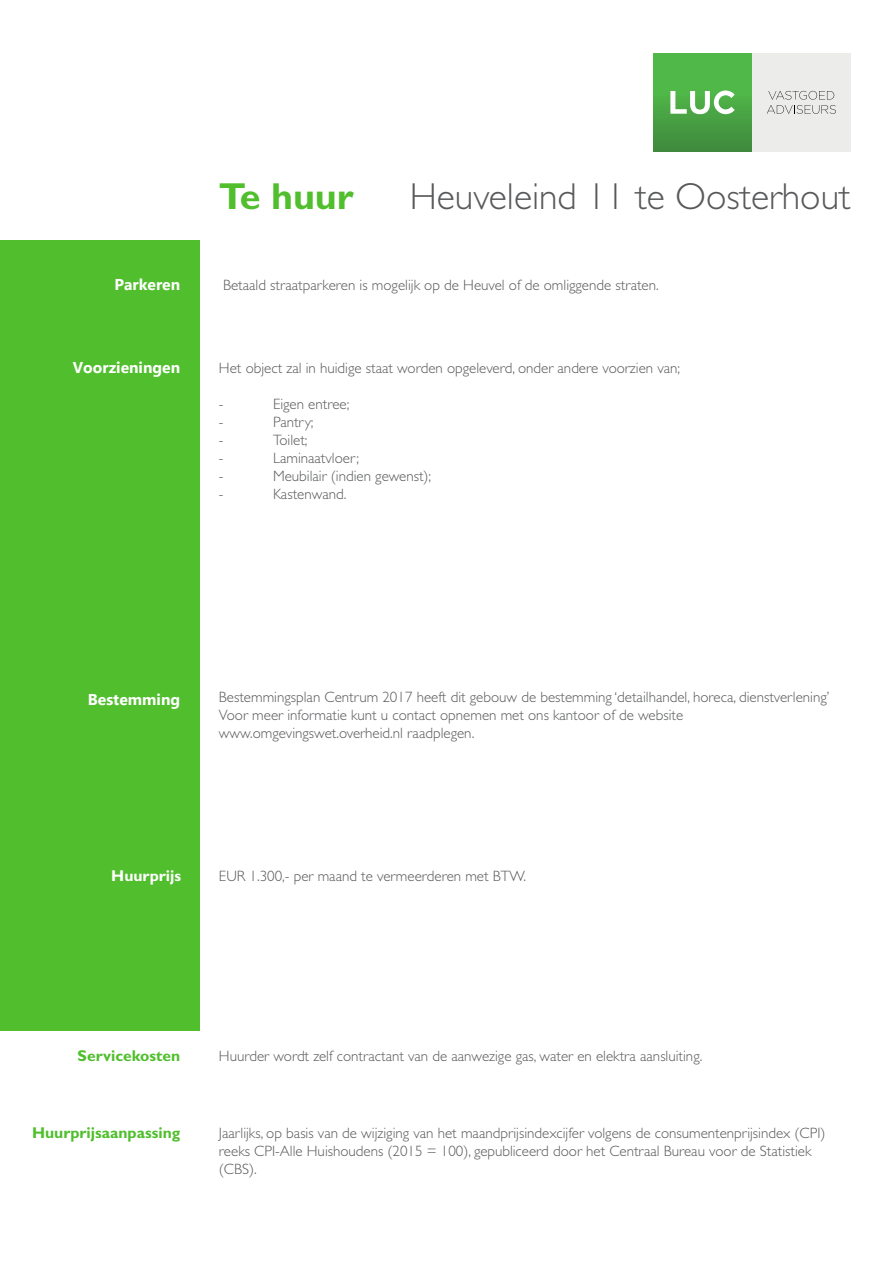
<style>
.page{position:relative;width:893px;height:1263px;background:#fff}
.page>*{position:absolute;margin:0;border:0;box-sizing:border-box;transform-origin:0 0}
.t1{font:300 37.65px "Gill Sans";color:#58595b}
.t2{font:700 37.65px "Gill Sans";color:#50be2d}
.t3{font:700 15.75px "Gill Sans";color:#50be2d}
.t4{font:700 15.75px "Gadugi";color:#fff}
.t5{font:700 15.75px "Gill Sans";color:#fff}
.t6{font:300 15px/18px "Gill Sans";color:#58595b}
</style>
<div class="page">
<div style="left:0;top:240px;width:200px;height:790px;background:#50be2d"></div>
<div style="left:752px;top:53px;width:98px;height:98px;background:#ececeb"></div>
<svg style="left:767px;top:91px;width:69px;height:23px"></svg>
<div style="left:653px;top:53px;width:99px;height:98px;background:linear-gradient(to bottom,#53c44b,#428f3f)"></div>
<svg style="left:670px;top:90px;width:65px;height:24px"></svg>
<p class="t4" style="left:115px;top:275px;width:67px">Parkeren</p>
<p class="t4" style="left:73px;top:358px;width:109px">Voorzieningen</p>
<h1 class="t2" style="left:219px;top:174px;width:136px">Te huur</h1>
<h1 class="t1" style="left:410px;top:175px;width:442px">Heuveleind 11 te Oosterhout</h1>
<p class="t6" style="left:223px;top:276px;width:437px">Betaald straatparkeren is mogelijk op de Heuvel of de omliggende straten.</p>
<p class="t6" style="left:219px;top:359px;width:463px">Het object zal in huidige staat worden opgeleverd, onder andere voorzien van;</p>
<p class="t6" style="left:219px;top:395px;width:6px">-</p>
<p class="t6" style="left:273px;top:395px;width:78px">Eigen entree;</p>
<p class="t6" style="left:219px;top:413px;width:6px">-</p>
<p class="t6" style="left:273px;top:413px;width:42px">Pantry;</p>
<p class="t6" style="left:219px;top:431px;width:6px">-</p>
<p class="t6" style="left:273px;top:431px;width:36px">Toilet;</p>
<p class="t6" style="left:219px;top:449px;width:6px">-</p>
<p class="t6" style="left:273px;top:449px;width:87px">Laminaatvloer;</p>
<p class="t6" style="left:219px;top:467px;width:6px">-</p>
<p class="t6" style="left:273px;top:467px;width:160px">Meubilair (indien gewenst);</p>
<p class="t6" style="left:219px;top:485px;width:6px">-</p>
<p class="t6" style="left:273px;top:485px;width:75px">Kastenwand.</p>
<p class="t4" style="left:88px;top:690px;width:94px">Bestemming</p>
<p class="t6" style="left:219px;top:688px;width:612px">Bestemmingsplan Centrum 2017 heeft dit gebouw de bestemming ‘detailhandel, horeca, dienstverlening’<br>Voor meer informatie kunt u contact opnemen met ons kantoor of de website www.omgevingswet.overheid.nl raadplegen.</p>
<p class="t5" style="left:111px;top:867px;width:71px">Huurprijs</p>
<p class="t6" style="left:219px;top:867px;width:309px">EUR 1.300,- per maand te vermeerderen met BTW.</p>
<p class="t3" style="left:78px;top:1047px;width:104px">Servicekosten</p>
<p class="t3" style="left:32px;top:1123px;width:150px">Huurprijsaanpassing</p>
<p class="t6" style="left:219px;top:1047px;width:485px">Huurder wordt zelf contractant van de aanwezige gas, water en elektra aansluiting.</p>
<p class="t6" style="left:219px;top:1124px;width:608px">Jaarlijks, op basis van de wijziging van het maandprijsindexcijfer volgens de consumentenprijsindex (CPI) reeks CPI-Alle Huishoudens (2015 = 100), gepubliceerd door het Centraal Bureau voor de Statistiek (CBS).</p>
</div>
